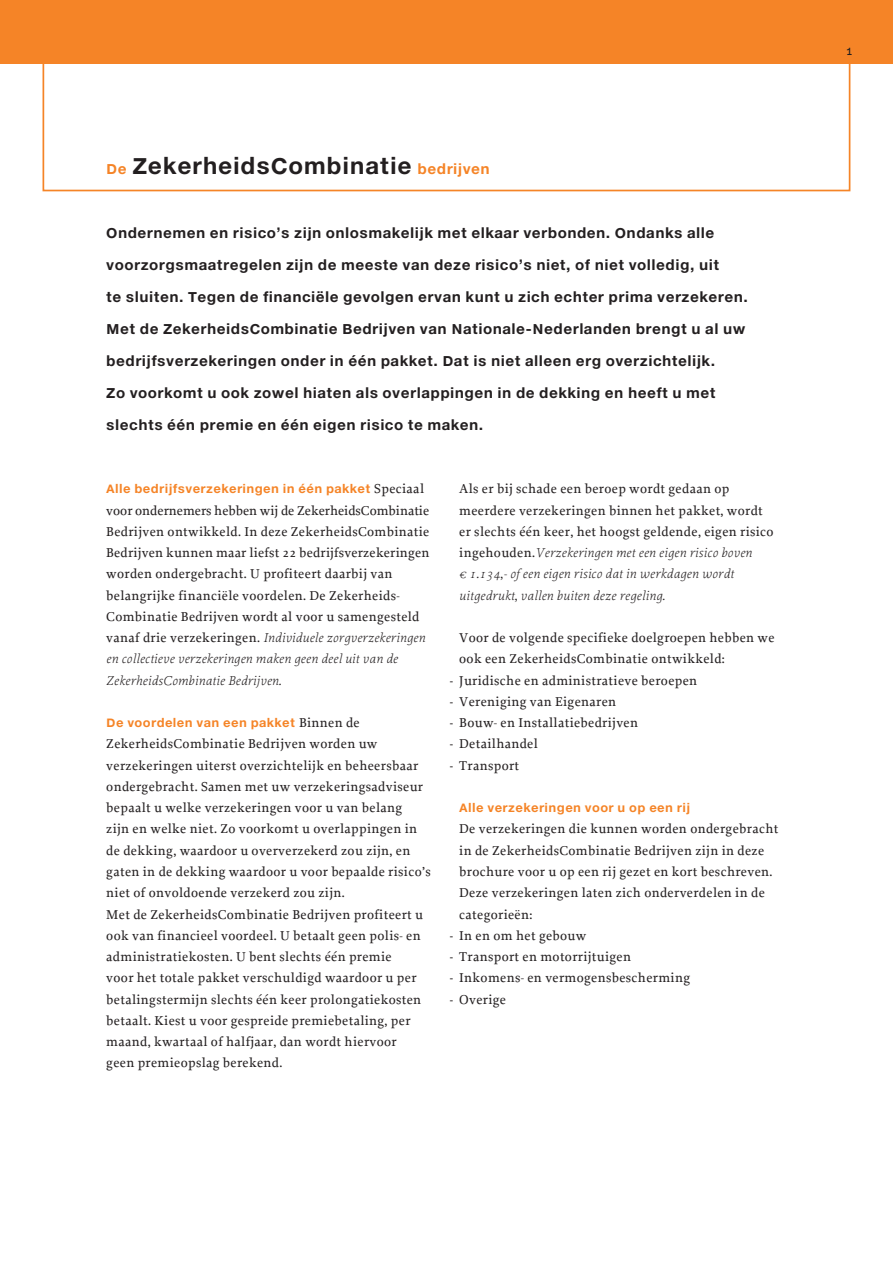
<style>
.page{position:relative;width:893px;height:1263px;background:#fff}
.page>*{position:absolute;margin:0;border:0;box-sizing:border-box;transform-origin:0 0}
.t1{font:700 24px "NN Sans";letter-spacing:.03em;color:#231f20}
.t2{font:700 15px/32px "NN Sans";letter-spacing:.03em;color:#231f20}
.t3{font:500 13.5px/21.3px "NN Serif";letter-spacing:.025em;color:#231f20}
.t4{font:500 13.5px "NN Sans";color:#231f20}
.t5{font:700 12.75px "NN Sans";letter-spacing:.03em;color:#f58427}
.s1{font-size:15px;color:#f58427}
.s2{font-family:"NN Serif";font-weight:500;font-size:13.5px;color:#231f20}
.s3{font-weight:300;font-style:italic}
.s4{font-weight:700}
</style>
<div class="page">
<div style="left:0;top:0;width:893px;height:64px;background:#f58427"></div>
<div style="left:43px;top:62px;width:807px;height:129px;border:2px solid #f58427"></div>
<h1 class="t1" style="left:106px;top:152px;width:385px"><span class="s1">De</span> ZekerheidsCombinatie <span class="s1">bedrijven</span></h1>
<p class="t2" style="left:106px;top:217px;width:643px">Ondernemen en risico’s zijn onlosmakelijk met elkaar verbonden. Ondanks alle voorzorgsmaatregelen zijn de meeste van deze risico’s niet, of niet volledig, uit<br>te sluiten. Tegen de financiële gevolgen ervan kunt u zich echter prima verzekeren.<br>Met de ZekerheidsCombinatie Bedrijven van Nationale-Nederlanden brengt u al uw bedrijfsverzekeringen onder in één pakket. Dat is niet alleen erg overzichtelijk.<br>Zo voorkomt u ook zowel hiaten als overlappingen in de dekking en heeft u met slechts één premie en één eigen risico te maken.</p>
<p class="t5" style="left:106px;top:481px;width:319px">Alle bedrijfsverzekeringen in één pakket <span class="s2">Speciaal</span></p>
<p class="t3" style="left:106px;top:499px;width:325px">voor ondernemers hebben wij de ZekerheidsCombinatie Bedrijven ontwikkeld. In deze ZekerheidsCombinatie Bedrijven kunnen maar liefst 22 bedrijfsverzekeringen worden ondergebracht. U profiteert daarbij van belangrijke financiële voordelen. De Zekerheids-Combinatie Bedrijven wordt al voor u samengesteld vanaf drie verzekeringen. <span class="s3">Individuele zorgverzekeringen en collectieve verzekeringen maken geen deel uit van de ZekerheidsCombinatie Bedrijven.</span></p>
<p class="t5" style="left:106px;top:715px;width:255px">De voordelen van een pakket <span class="s2">Binnen de</span></p>
<p class="t3" style="left:106px;top:733px;width:326px">ZekerheidsCombinatie Bedrijven worden uw verzekeringen uiterst overzichtelijk en beheersbaar ondergebracht. Samen met uw verzekeringsadviseur bepaalt u welke verzekeringen voor u van belang<br>zijn en welke niet. Zo voorkomt u overlappingen in de dekking, waardoor u oververzekerd zou zijn, en gaten in de dekking waardoor u voor bepaalde risico’s niet of onvoldoende verzekerd zou zijn.<br>Met de ZekerheidsCombinatie Bedrijven profiteert u ook van financieel voordeel. U betaalt geen polis- en administratiekosten. U bent slechts één premie<br>voor het totale pakket verschuldigd waardoor u per betalingstermijn slechts één keer prolongatiekosten betaalt. Kiest u voor gespreide premiebetaling, per maand, kwartaal of halfjaar, dan wordt hiervoor<br>geen premieopslag berekend.</p>
<p class="t3" style="left:459px;top:478px;width:316px">Als er bij schade een beroep wordt gedaan op meerdere verzekeringen binnen het pakket, wordt er slechts één keer, het hoogst geldende, eigen risico ingehouden.<span class="s3">Verzekeringen met een eigen risico boven<br>€ 1.134,- of een eigen risico dat in werkdagen wordt uitgedrukt, vallen buiten deze regeling.</span></p>
<p class="t3" style="left:459px;top:627px;width:317px">Voor de volgende specifieke doelgroepen hebben we ook een ZekerheidsCombinatie ontwikkeld:</p>
<p class="t3" style="left:450px;top:669px;width:249px"><span class="s4">-</span> Juridische en administratieve beroepen</p>
<p class="t3" style="left:450px;top:691px;width:168px"><span class="s4">-</span> Vereniging van Eigenaren</p>
<p class="t3" style="left:450px;top:712px;width:190px"><span class="s4">-</span> Bouw- en Installatiebedrijven</p>
<p class="t3" style="left:450px;top:733px;width:90px"><span class="s4">-</span> Detailhandel</p>
<p class="t3" style="left:450px;top:754px;width:71px"><span class="s4">-</span> Transport</p>
<p class="t5" style="left:459px;top:800px;width:232px">Alle verzekeringen voor u op een rij</p>
<p class="t3" style="left:459px;top:818px;width:321px">De verzekeringen die kunnen worden ondergebracht in de ZekerheidsCombinatie Bedrijven zijn in deze brochure voor u op een rij gezet en kort beschreven.<br>Deze verzekeringen laten zich onderverdelen in de categorieën:</p>
<p class="t3" style="left:450px;top:924px;width:138px"><span class="s4">-</span> In en om het gebouw</p>
<p class="t3" style="left:450px;top:946px;width:183px"><span class="s4">-</span> Transport en motorrijtuigen</p>
<p class="t3" style="left:450px;top:967px;width:242px"><span class="s4">-</span> Inkomens- en vermogensbescherming</p>
<p class="t3" style="left:450px;top:988px;width:58px"><span class="s4">-</span> Overige</p>
<p class="t4" style="left:845px;top:43px;width:10px">1</p>
</div>
